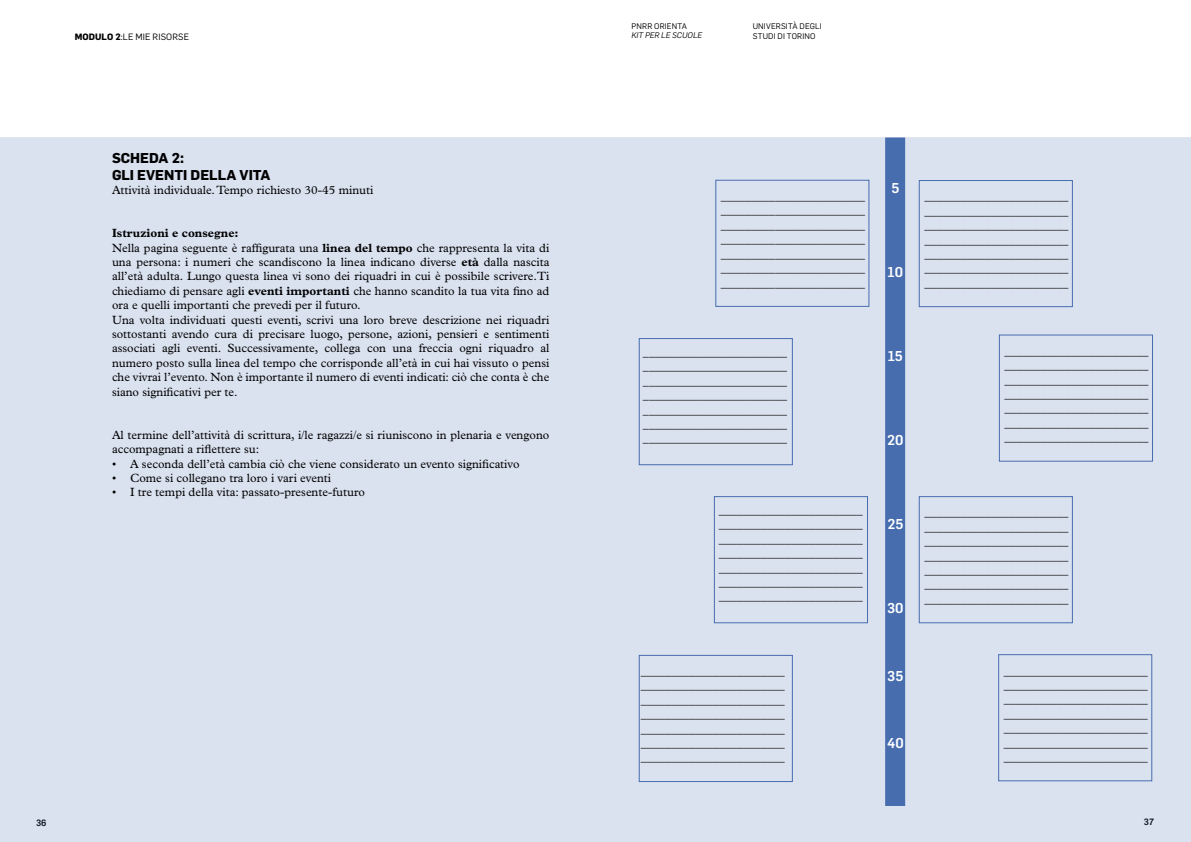
<style>
.page{position:relative;width:1191px;height:842px;background:#fff}
.page>*{position:absolute;margin:0;border:0;box-sizing:border-box;transform-origin:0 0}
.t1{font:700 14px/16.8px "Flama";color:#020203}
.t2{font:500 14px "Flama";color:#fff}
.t3{font:12px/14.4px "Minion Pro";color:#000;text-align:justify}
.t4{font:12px/14.4px "Plantin Std";color:#020203}
.t5{font:9px "Flama";letter-spacing:.015em;color:#000}
.t6{font:500 9px "Flama";color:#000}
.t7{font:8px/9.6px "Flama";letter-spacing:.015em;color:#000}
.t8{font:italic 8px "Flama";letter-spacing:.005em;color:#000}
.s1{font-weight:700}
</style>
<div class="page">
<div style="left:0;top:138px;width:1191px;height:704px;background:#dae2ef"></div>
<div style="left:885px;top:137px;width:20px;height:669px;background:#476daf"></div>
<div style="left:715px;top:180px;width:154px;height:127px;border:1px solid #476daf"></div>
<div style="left:639px;top:338px;width:154px;height:127px;border:1px solid #476daf"></div>
<div style="left:714px;top:496px;width:154px;height:127px;border:1px solid #476daf"></div>
<div style="left:639px;top:655px;width:154px;height:127px;border:1px solid #476daf"></div>
<div style="left:918px;top:180px;width:154px;height:127px;border:1px solid #476daf"></div>
<div style="left:918px;top:496px;width:154px;height:127px;border:1px solid #476daf"></div>
<div style="left:999px;top:334px;width:154px;height:128px;border:1px solid #476daf"></div>
<div style="left:998px;top:654px;width:154px;height:127px;border:1px solid #476daf"></div>
<p class="t7" style="left:631px;top:21px;width:57px">PNRR ORIENTA</p>
<p class="t5" style="left:75px;top:31px;width:116px"><span class="s1">MODULO 2</span>:LE MIE RISORSE</p>
<p class="t8" style="left:631px;top:30px;width:72px">KIT PER LE SCUOLE</p>
<p class="t7" style="left:752px;top:21px;width:70px">UNIVERSITÀ DEGLI<br>STUDI DI TORINO</p>
<p class="t1" style="left:112px;top:148px;width:160px">SCHEDA 2:<br>GLI EVENTI DELLA VITA</p>
<p class="t4" style="left:112px;top:183px;width:263px">Attività individuale. Tempo richiesto 30-45 minuti</p>
<p class="t4" style="left:112px;top:226px;width:439px"><span class="s1">Istruzioni e consegne:<br></span>Nella pagina seguente è raffigurata una <span class="s1">linea del tempo</span> che rappresenta la vita di una persona: i numeri che scandiscono la linea indicano diverse <span class="s1">età</span> dalla nascita all’età adulta. Lungo questa linea vi sono dei riquadri in cui è possibile scrivere.Ti chiediamo di pensare agli <span class="s1">eventi importanti</span> che hanno scandito la tua vita fino ad ora e quelli importanti che prevedi per il futuro.<br>Una volta individuati questi eventi, scrivi una loro breve descrizione nei riquadri sottostanti avendo cura di precisare luogo, persone, azioni, pensieri e sentimenti associati agli eventi. Successivamente, collega con una freccia ogni riquadro al numero posto sulla linea del tempo che corrisponde all’età in cui hai vissuto o pensi che vivrai l’evento. Non è importante il numero di eventi indicati: ciò che conta è che siano significativi per te.</p>
<p class="t4" style="left:112px;top:428px;width:439px">Al termine dell’attività di scrittura, i/le ragazzi/e si riuniscono in plenaria e vengono accompagnati a riflettere su:</p>
<p class="t4" style="left:112px;top:456px;width:409px">• A seconda dell’età cambia ciò che viene considerato un evento significativo</p>
<p class="t4" style="left:112px;top:471px;width:221px">• Come si collegano tra loro i vari eventi</p>
<p class="t4" style="left:112px;top:485px;width:254px">• I tre tempi della vita: passato-presente-futuro</p>
<p class="t3" style="left:721px;top:189px;width:145px">________________________ ________________________ ________________________ ________________________ ________________________ ________________________ ________________________</p>
<p class="t2" style="left:891px;top:178px;width:10px">5</p>
<p class="t2" style="left:887px;top:262px;width:17px">10</p>
<p class="t3" style="left:924px;top:189px;width:145px">________________________ ________________________ ________________________ ________________________ ________________________ ________________________ ________________________</p>
<p class="t3" style="left:643px;top:345px;width:145px">________________________ ________________________ ________________________ ________________________ ________________________ ________________________ ________________________</p>
<p class="t2" style="left:887px;top:346px;width:17px">15</p>
<p class="t2" style="left:887px;top:430px;width:18px">20</p>
<p class="t3" style="left:1004px;top:344px;width:145px">________________________ ________________________ ________________________ ________________________ ________________________ ________________________ ________________________</p>
<p class="t3" style="left:719px;top:503px;width:145px">________________________ ________________________ ________________________ ________________________ ________________________ ________________________ ________________________</p>
<p class="t3" style="left:641px;top:664px;width:145px">________________________ ________________________ ________________________ ________________________ ________________________ ________________________ ________________________</p>
<p class="t2" style="left:887px;top:514px;width:18px">25</p>
<p class="t2" style="left:887px;top:598px;width:18px">30</p>
<p class="t3" style="left:924px;top:505px;width:145px">________________________ ________________________ ________________________ ________________________ ________________________ ________________________ ________________________</p>
<p class="t2" style="left:887px;top:665px;width:18px">35</p>
<p class="t2" style="left:887px;top:733px;width:18px">40</p>
<p class="t3" style="left:1003px;top:663px;width:145px">________________________ ________________________ ________________________ ________________________ ________________________ ________________________ ________________________</p>
<p class="t6" style="left:36px;top:816px;width:12px">36</p>
<p class="t6" style="left:1143px;top:815px;width:12px">37</p>
</div>
